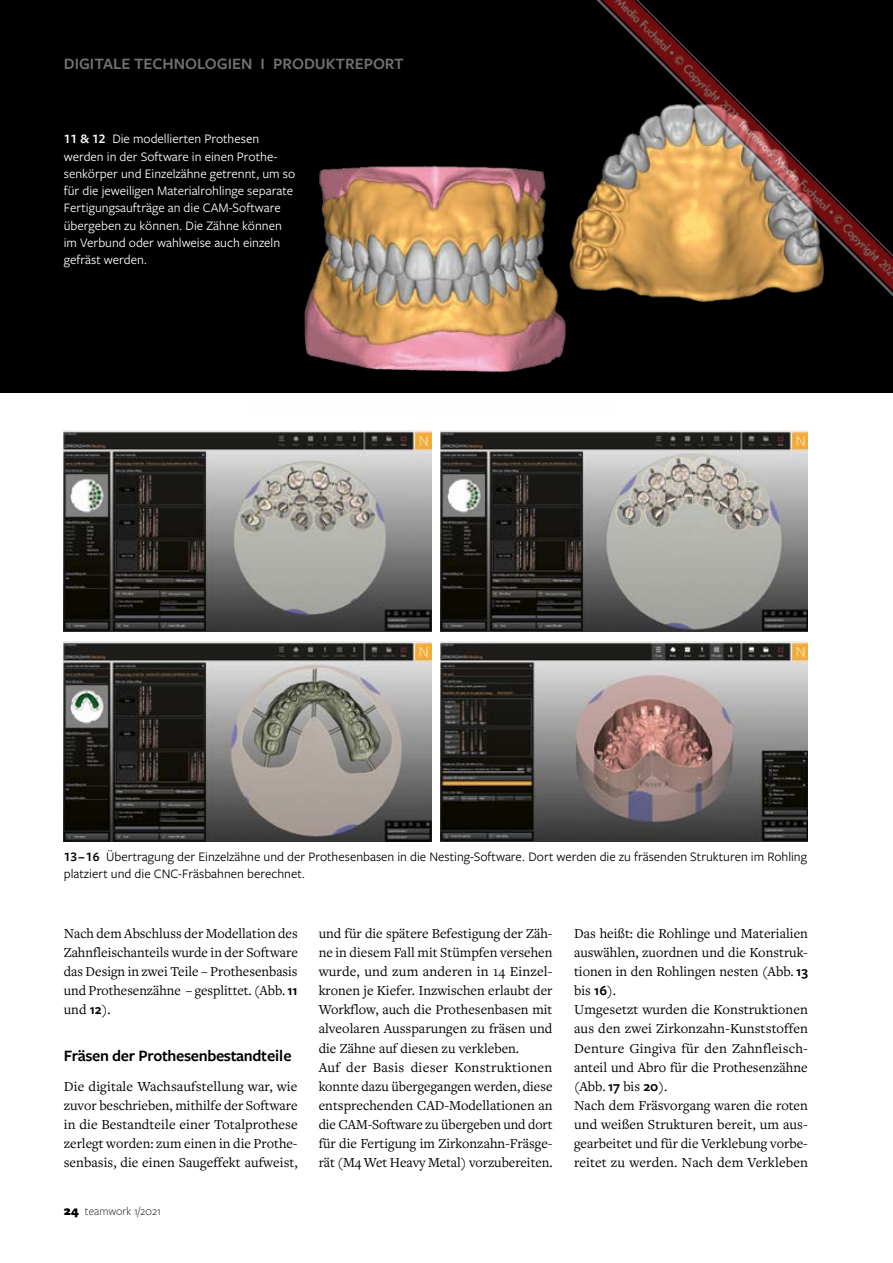
<style>
.page{position:relative;width:893px;height:1263px;background:#fff}
.page>*{position:absolute;margin:0;border:0;box-sizing:border-box;transform-origin:0 0}
.t1{font:600 16.5px "Freight Sans Pro";color:#6f7070}
.t2{font:600 16.5px "Freight Sans Pro";letter-spacing:-.02em;color:#000}
.t3{font:14.25px/19.2px "Freight Text Pro";color:#000}
.t4{font:13.5px/17.2px "Freight Sans Pro";color:#fff}
.t5{font:13.5px/17.2px "Freight Sans Pro";color:#000}
.t6{font:300 12px "Freight Sans Pro";color:#000}
.s1{font-weight:600}
.s2{font-family:"Freight Sans Pro";font-weight:600}
.s3{font-weight:900;font-size:13.5px}
</style>
<div class="page">
<div style="left:0;top:0;width:893px;height:392px;background:#000"></div>
<img style="left:246px;top:166px;width:370px;height:227px">
<img style="left:442px;top:166px;width:174px;height:169px">
<img style="left:441px;top:641px;width:367px;height:201px">
<img style="left:441px;top:431px;width:367px;height:200px">
<img style="left:64px;top:431px;width:367px;height:200px">
<img style="left:64px;top:641px;width:367px;height:201px">
<img style="left:573px;top:0;width:320px;height:320px">
<p class="t1" style="left:64px;top:52px;width:341px">DIGITALE TECHNOLOGIEN I PRODUKTREPORT</p>
<p class="t4" style="left:64px;top:130px;width:233px"><span class="s1">11 &amp; 12</span> Die modellierten Prothesen werden in der Software in einen Prothe&shy;senkörper und Einzelzähne getrennt, um so für die jeweiligen Materialrohlinge separate Fertigungsaufträge an die CAM-Software übergeben zu können. Die Zähne können im Verbund oder wahlweise auch einzeln gefräst werden.</p>
<p class="t5" style="left:64px;top:847px;width:745px"><span class="s1">13 – 16</span> Übertragung der Einzelzähne und der Prothesenbasen in die Nesting-Software. Dort werden die zu fräsenden Strukturen im Rohling platziert und die CNC-Fräsbahnen berechnet.</p>
<p class="t3" style="left:64px;top:923px;width:236px;text-align:justify">Nach dem Abschluss der Modellation des Zahnfleischanteils wurde in der Software das Design in zwei Teile – Prothesenbasis und Prothesenzähne – gesplittet. (Abb. <span class="s2">11 </span>und <span class="s2">12</span>).</p>
<p class="t2" style="left:64px;top:1045px;width:229px">Fräsen der Prothesenbestandteile</p>
<p class="t3" style="left:64px;top:1076px;width:235px;text-align:justify">Die digitale Wachsaufstellung war, wie zuvor beschrieben, mithilfe der Software in die Bestandteile einer Totalprothese zerlegt worden: zum einen in die Prothe&shy;senbasis, die einen Saugeffekt aufweist,</p>
<p class="t6" style="left:64px;top:1203px;width:99px"><span class="s3">24</span> teamwork 1/2021</p>
<p class="t3" style="left:319px;top:923px;width:235px">und für die spätere Befestigung der Zäh&shy;ne in diesem Fall mit Stümpfen versehen wurde, und zum anderen in 14 Einzel&shy;kronen je Kiefer. Inzwischen erlaubt der Workflow, auch die Prothesenbasen mit alveolaren Aussparungen zu fräsen und die Zähne auf diesen zu verkleben.<br>Auf der Basis dieser Konstruktionen konnte dazu übergegangen werden, diese entsprechenden CAD-Modellationen an die CAM-Software zu übergeben und dort für die Fertigung im Zirkonzahn-Fräsge&shy;rät (M4 Wet Heavy Metal) vorzubereiten.</p>
<p class="t3" style="left:574px;top:923px;width:235px">Das heißt: die Rohlinge und Materialien auswählen, zuordnen und die Konstruk&shy;tionen in den Rohlingen nesten (Abb. <span class="s2">13 </span>bis <span class="s2">16</span>).<br>Umgesetzt wurden die Konstruktionen aus den zwei Zirkonzahn-Kunststoffen Denture Gingiva für den Zahnfleisch&shy;anteil und Abro für die Prothesenzähne (Abb. <span class="s2">17</span> bis <span class="s2">20</span>).<br>Nach dem Fräsvorgang waren die roten und weißen Strukturen bereit, um aus&shy;gearbeitet und für die Verklebung vorbe&shy;reitet zu werden. Nach dem Verkleben</p>
</div>
